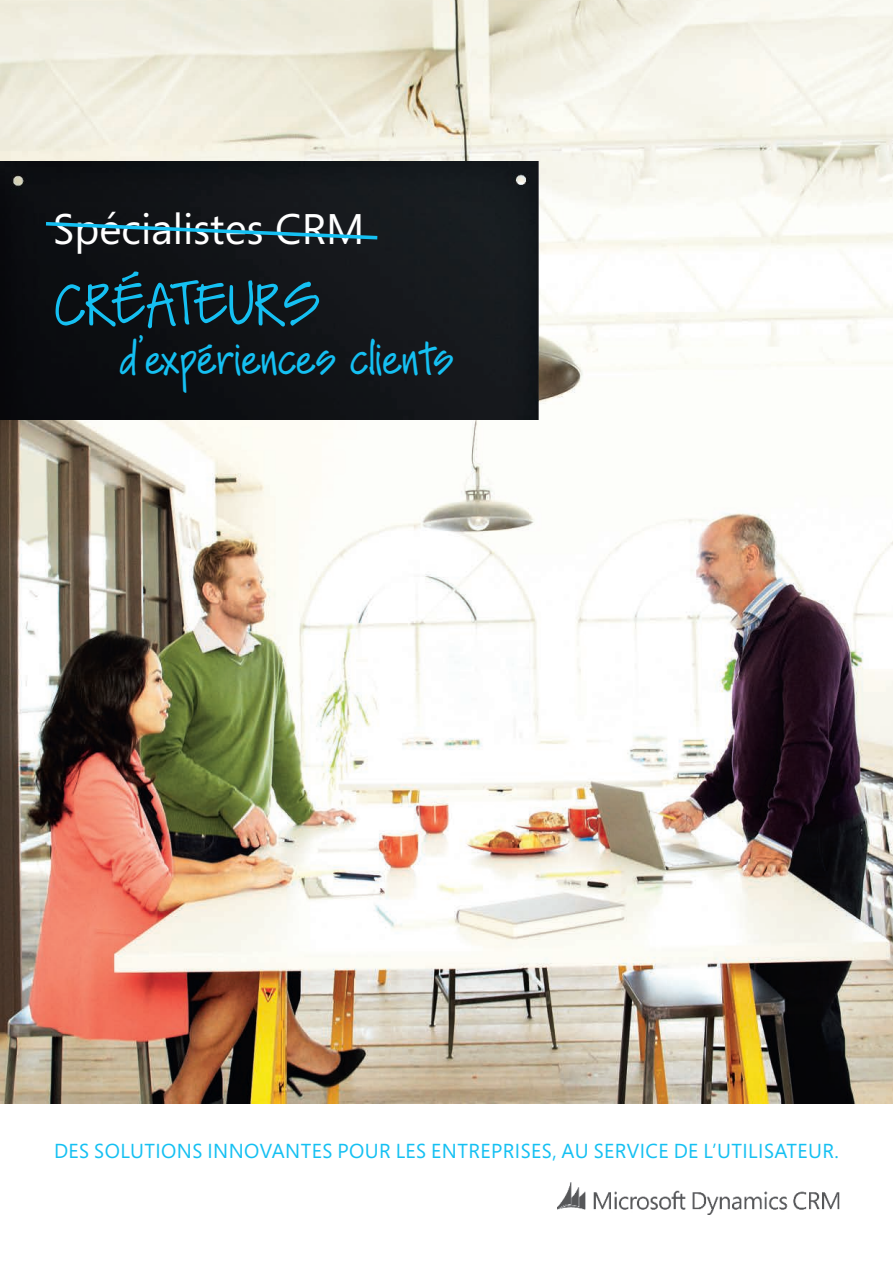
<style>
.page{position:relative;width:893px;height:1263px;background:#fff}
.page>*{position:absolute;margin:0;border:0;box-sizing:border-box;transform-origin:0 0}
.t1{font:52.5px "Soli Px";color:#15c0f2}
.t2{font:42.75px "Soli Px";letter-spacing:-.015em;color:#15c0f2}
.t3{font:42.75px "Segoe";color:#fff}
.t4{font:20.25px "Segoe";letter-spacing:.02em;color:#15c0f2}
</style>
<div class="page">
<img style="left:0;top:0;width:893px;height:1103px">
<img style="left:0;top:162px;width:539px;height:257px">
<svg style="left:42px;top:220px;width:339px;height:21px;background:#12313c"></svg>
<img style="left:557px;top:1183px;width:283px;height:32px">
<p class="t3" style="left:53px;top:205px;width:313px">SPÈCIALISTES CRM</p>
<p class="t1" style="left:55px;top:271px;width:267px">Créateurs</p>
<p class="t2" style="left:119px;top:332px;width:336px">d’expériences clients</p>
<p class="t4" style="left:54px;top:1139px;width:786px">DES SOLUTIONS INNOVANTES POUR LES ENTREPRISES, AU SERVICE DE L’UTILISATEUR.</p>
</div>
